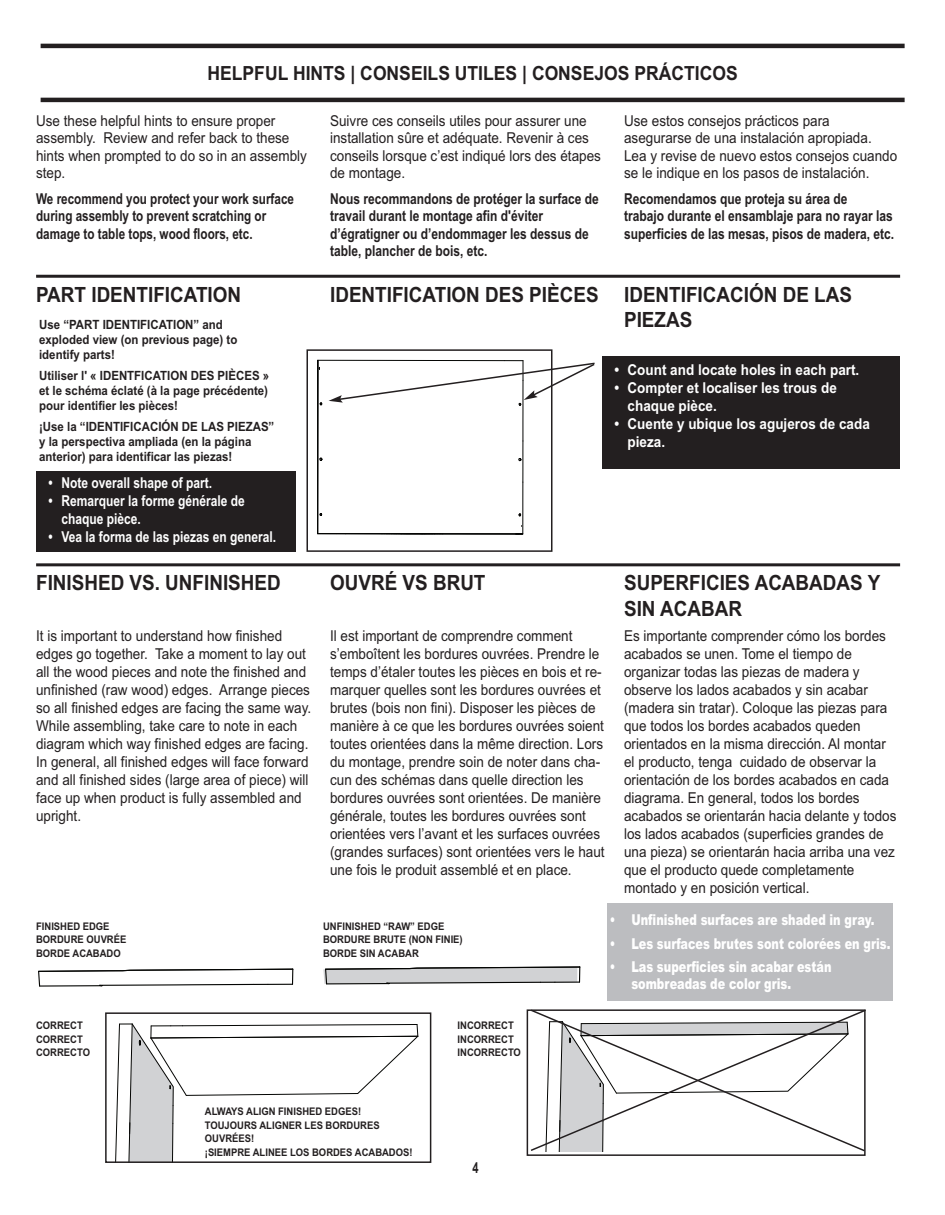
<style>
.page{position:relative;width:945px;height:1215px;background:#fff}
.page>*{position:absolute;margin:0;border:0;box-sizing:border-box;transform-origin:0 0}
.t1{font:21px/25.2px "Arial Bold MT OTF";color:#231f20;scale:.9 1}
.t2{font:19.5px "Arial Bold MT OTF";color:#231f20;scale:.9 1}
.t3{font:15px/18px "Arial";color:#231f20;scale:.9 1}
.t4{font:700 15px/17.2px "Arial";color:#231f20;scale:.8 1}
.t5{font:900 15px/17.2px "Arial";color:#fff;scale:.75 1}
.t6{font:15px/18px "Arial Bold MT OTF";color:#fff;scale:.9 1}
.t7{font:700 15px/17.2px "Arial";color:#231f20;scale:.78 1}
.t8{font:15px/18px "Arial Bold MT OTF";color:#fff;scale:.8 1}
.t9{font:700 15px "Arial Narrow";color:#231f20;scale:.9 1}
.t10{font:700 12.75px/15px "Arial";color:#231f20;scale:.9 1}
.t11{font:700 10.5px/13.5px "Arial";color:#231f20;scale:.9 1}
.t12{font:9px "Myriad";color:#040503}
</style>
<div class="page">
<div style="left:306px;top:349px;width:246px;height:203px;border:2px solid #231f20"></div>
<div style="left:603px;top:356px;width:297px;height:112px;background:#231f20"></div>
<svg style="left:317px;top:360px;width:278px;height:175px"></svg>
<div style="left:36px;top:471px;width:260px;height:81px;background:#231f20"></div>
<hr style="left:41px;top:98px;width:864px;height:4px;background:#231f20">
<hr style="left:41px;top:44px;width:864px;height:4px;background:#231f20">
<svg style="left:323px;top:966px;width:258px;height:19px;background:#bbbbbd"></svg>
<svg style="left:38px;top:968px;width:256px;height:19px"></svg>
<svg style="left:115px;top:1023px;width:304px;height:137px"></svg>
<div style="left:105px;top:1012px;width:326px;height:151px;border:2px solid #231f20"></div>
<div style="left:527px;top:1009px;width:339px;height:147px;border:2px solid #231f20"></div>
<svg style="left:529px;top:1009px;width:337px;height:143px"></svg>
<div style="left:607px;top:903px;width:286px;height:98px;background:#bcbdc0"></div>
<hr style="left:36px;top:275px;width:864px;height:3px;background:#231f20">
<hr style="left:36px;top:563px;width:864px;height:3px;background:#231f20">
<h2 class="t2" style="left:208px;top:62px;width:591px">HELPFUL HINTS | CONSEILS UTILES | CONSEJOS PRÁCTICOS</h2>
<p class="t3" style="left:36px;top:112px;width:302px;line-height:17.2px">Use these helpful hints to ensure proper assembly. Review and refer back to these hints when prompted to do so in an assembly step.</p>
<p class="t7" style="left:36px;top:190px;width:332px">We recommend you protect your work surface during assembly to prevent scratching or damage to table tops, wood floors, etc.</p>
<p class="t3" style="left:330px;top:112px;width:302px;line-height:17.2px">Suivre ces conseils utiles pour assurer une installation sûre et adéquate. Revenir à ces conseils lorsque c’est indiqué lors des étapes de montage.</p>
<p class="t4" style="left:330px;top:190px;width:337px">Nous recommandons de protéger la surface de travail durant le montage afin d'éviter d’égratigner ou d’endommager les dessus de table, plancher de bois, etc.</p>
<p class="t3" style="left:624px;top:112px;width:305px;line-height:17.2px">Use estos consejos prácticos para asegurarse de una instalación apropiada.<br>Lea y revise de nuevo estos consejos cuando se le indique en los pasos de instalación.</p>
<p class="t4" style="left:624px;top:190px;width:339px">Recomendamos que proteja su área de<br>trabajo durante el ensamblaje para no rayar las superficies de las mesas, pisos de madera, etc.</p>
<h1 class="t1" style="left:36px;top:282px;width:229px">PART IDENTIFICATION</h1>
<h1 class="t1" style="left:624px;top:282px;width:255px;text-indent:-294px">IDENTIFICATION DES PIÈCES IDENTIFICACIÓN DE LAS<br>PIEZAS</h1>
<p class="t10" style="left:39px;top:317px;width:222px">Use “PART IDENTIFICATION” and exploded view (on previous page) to identify parts!</p>
<p class="t10" style="left:39px;top:368px;width:257px;text-align:justify">Utiliser l' « IDENTFICATION DES PIÈCES » et le schéma éclaté (à la page précédente) pour identifier les pièces!</p>
<p class="t10" style="left:39px;top:419px;width:263px">¡Use la “IDENTIFICACIÓN DE LAS PIEZAS” y la perspectiva ampliada (en la página anterior) para identificar las piezas!</p>
<p class="t6" style="left:615px;top:361px;width:273px">• Count and locate holes in each part.</p>
<p class="t6" style="left:628px;top:379px;width:234px;text-indent:-13px">• Compter et localiser les trous de chaque pièce.</p>
<p class="t6" style="left:628px;top:415px;width:271px;text-indent:-13px">• Cuente y ubique los agujeros de cada pieza.</p>
<p class="t8" style="left:48px;top:473px;width:206px">• Note overall shape of part.</p>
<p class="t8" style="left:61px;top:491px;width:231px;text-indent:-13px">• Remarquer la forme générale de chaque pièce.</p>
<p class="t8" style="left:48px;top:527px;width:286px">• Vea la forma de las piezas en general.</p>
<h1 class="t1" style="left:36px;top:571px;width:273px">FINISHED VS. UNFINISHED</h1>
<h1 class="t1" style="left:330px;top:571px;width:174px">OUVRÉ VS BRUT</h1>
<h1 class="t1" style="left:624px;top:571px;width:286px">SUPERFICIES ACABADAS Y<br>SIN ACABAR</h1>
<p class="t3" style="left:36px;top:627px;width:307px">It is important to understand how finished edges go together. Take a moment to lay out all the wood pieces and note the finished and unfinished (raw wood) edges. Arrange pieces so all finished edges are facing the same way.<br>While assembling, take care to note in each diagram which way finished edges are facing.<br>In general, all finished edges will face forward and all finished sides (large area of piece) will face up when product is fully assembled and upright.</p>
<p class="t3" style="left:330px;top:627px;width:307px">Il est important de comprendre comment s’emboîtent les bordures ouvrées. Prendre le temps d’étaler toutes les pièces en bois et re&shy;marquer quelles sont les bordures ouvrées et brutes (bois non fini). Disposer les pièces de manière à ce que les bordures ouvrées soient toutes orientées dans la même direction. Lors du montage, prendre soin de noter dans cha&shy;cun des schémas dans quelle direction les bordures ouvrées sont orientées. De manière générale, toutes les bordures ouvrées sont orientées vers l’avant et les surfaces ouvrées (grandes surfaces) sont orientées vers le haut une fois le produit assemblé et en place.</p>
<p class="t3" style="left:624px;top:627px;width:304px">Es importante comprender cómo los bordes acabados se unen. Tome el tiempo de organizar todas las piezas de madera y observe los lados acabados y sin acabar (madera sin tratar). Coloque las piezas para que todos los bordes acabados queden orientados en la misma dirección. Al montar el producto, tenga cuidado de observar la orientación de los bordes acabados en cada diagrama. En general, todos los bordes acabados se orientarán hacia delante y todos los lados acabados (superficies grandes de una pieza) se orientarán hacia arriba una vez que el producto quede completamente montado y en posición vertical.</p>
<p class="t11" style="left:323px;top:919px;width:157px">UNFINISHED “RAW” EDGE<br>BORDURE BRUTE (NON FINIE)<br>BORDE SIN ACABAR</p>
<p class="t12" style="left:654px;top:772px;width:75px">ADJUSTABLE SHELF</p>
<p class="t5" style="left:610px;top:912px;width:355px">• Unfinished surfaces are shaded in gray.</p>
<p class="t5" style="left:610px;top:935px;width:376px">• Les surfaces brutes sont colorées en gris.</p>
<p class="t5" style="left:631px;top:958px;width:268px;text-indent:-22px">• Las superficies sin acabar están sombreadas de color gris.</p>
<p class="t11" style="left:36px;top:919px;width:102px">FINISHED EDGE<br>BORDURE OUVRÉE<br>BORDE ACABADO</p>
<p class="t11" style="left:36px;top:1019px;width:61px">CORRECT<br>CORRECT<br>CORRECTO</p>
<p class="t11" style="left:205px;top:1105px;width:232px">ALWAYS ALIGN FINISHED EDGES!<br>TOUJOURS ALIGNER LES BORDURES<br>OUVRÉES!<br>¡SIEMPRE ALINEE LOS BORDES ACABADOS!</p>
<p class="t11" style="left:458px;top:1019px;width:72px">INCORRECT<br>INCORRECT<br>INCORRECTO</p>
<p class="t9" style="left:472px;top:1159px;width:8px">4</p>
</div>
